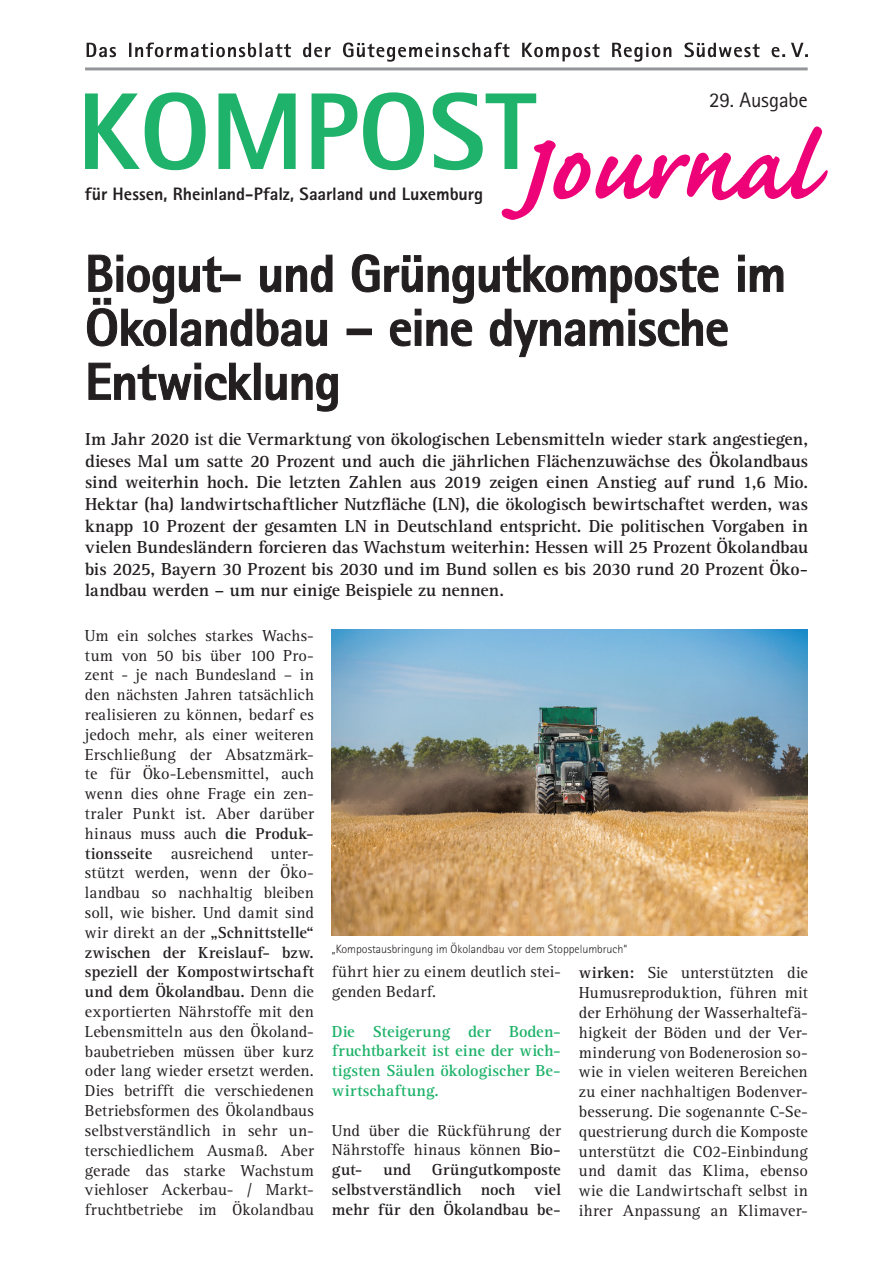
<style>
.page{position:relative;width:893px;height:1263px;background:#fff}
.page>*{position:absolute;margin:0;border:0;box-sizing:border-box;transform-origin:0 0}
.t1{font:800 52.5px/54px "Rotis Sans Serif Std";letter-spacing:-.02em;color:#231f20}
.t2{font:21px "Rotis Sans Serif Std";letter-spacing:-.01em;color:#231f20}
.t3{font:700 18px/21.6px "Rotis Serif Std";letter-spacing:-.005em;color:#231f20;text-align:justify}
.t4{font:800 18px "Rotis Sans Serif Std";letter-spacing:-.005em;color:#231f20}
.t5{font:16.5px/19.8px "Rotis Serif Std";letter-spacing:.01em;color:#231f20;text-align:justify}
.t6{font:700 16.5px/19.8px "Rotis Serif Std";letter-spacing:.005em;color:#1eb26a;text-align:justify}
.t7{font:700 16.5px/19.8px "Rotis Serif Std";color:#231f20;text-align:justify}
.t8{font:300 12px "Rotis Sans Serif Std";color:#231f20}
.s1{font-weight:700}
</style>
<div class="page">
<hr style="left:85px;top:67px;width:723px;height:3px;background:#939598">
<svg style="left:87px;top:43px;width:721px;height:19px"></svg>
<svg style="left:85px;top:92px;width:743px;height:128px"></svg>
<svg style="left:738px;top:255px;width:45px;height:37px"></svg>
<svg style="left:87px;top:255px;width:245px;height:91px"></svg>
<div style="left:347px;top:329px;width:25px;height:6px;border:1px solid #231f20"></div>
<svg style="left:352px;top:254px;width:376px;height:103px"></svg>
<svg style="left:89px;top:363px;width:163px;height:37px"></svg>
<div style="left:254px;top:363px;width:6px;height:37px;border:1px solid #231f20"></div>
<svg style="left:266px;top:373px;width:72px;height:39px"></svg>
<img style="left:332px;top:629px;width:476px;height:306px">
<p class="t4" style="left:85px;top:183px;width:400px">für Hessen, Rheinland-Pfalz, Saarland und Luxemburg</p>
<p class="t2" style="left:709px;top:87px;width:100px">29. Ausgabe</p>
<h1 class="t1" style="left:85px;top:246px;width:703px">Biogut- und Grüngutkomposte im<br>Ökolandbau – eine dynamische<br>Entwicklung</h1>
<p class="t3" style="left:85px;top:429px;width:725px">Im Jahr 2020 ist die Vermarktung von ökologischen Lebensmitteln wieder stark angestiegen, dieses Mal um satte 20 Prozent und auch die jährlichen Flächenzuwächse des Ökolandbaus sind weiterhin hoch. Die letzten Zahlen aus 2019 zeigen einen Anstieg auf rund 1,6 Mio.<br>Hektar (ha) landwirtschaftlicher Nutzfläche (LN), die ökologisch bewirtschaftet werden, was knapp 10 Prozent der gesamten LN in Deutschland entspricht. Die politischen Vorgaben in vielen Bundesländern forcieren das Wachstum weiterhin: Hessen will 25 Prozent Ökolandbau bis 2025, Bayern 30 Prozent bis 2030 und im Bund sollen es bis 2030 rund 20 Prozent Öko&shy;landbau werden – um nur einige Beispiele zu nennen.</p>
<p class="t5" style="left:85px;top:626px;width:230px">Um ein solches starkes Wachs&shy;tum von 50 bis über 100 Pro&shy;zent - je nach Bundesland – in den nächsten Jahren tatsächlich realisieren zu können, bedarf es jedoch mehr, als einer weiteren Erschließung der Absatzmärk&shy;te für Öko-Lebensmittel, auch wenn dies ohne Frage ein zen&shy;traler Punkt ist. Aber darüber hinaus muss auch <span class="s1">die Produk&shy;tionsseite</span> ausreichend unter&shy;stützt werden, wenn der Öko&shy;landbau so nachhaltig bleiben soll, wie bisher. Und damit sind wir direkt an der <span class="s1">„Schnittstelle“ zwischen der Kreislauf- bzw. speziell der Kompostwirtschaft und dem Ökolandbau.</span> Denn die exportierten Nährstoffe mit den Lebensmitteln aus den Ökoland&shy;baubetrieben müssen über kurz oder lang wieder ersetzt werden.<br>Dies betrifft die verschiedenen Betriebsformen des Ökolandbaus selbstverständlich in sehr un&shy;terschiedlichem Ausmaß. Aber gerade das starke Wachstum viehloser Ackerbau- / Markt&shy;fruchtbetriebe im Ökolandbau</p>
<p class="t8" style="left:332px;top:942px;width:297px">„Kompostausbringung im Ökolandbau vor dem Stoppelumbruch“</p>
<p class="t5" style="left:332px;top:962px;width:230px">führt hier zu einem deutlich stei&shy;genden Bedarf.</p>
<p class="t6" style="left:332px;top:1021px;width:230px">Die Steigerung der Boden&shy;fruchtbarkeit ist eine der wich&shy;tigsten Säulen ökologischer Be&shy;wirtschaftung.</p>
<p class="t5" style="left:332px;top:1121px;width:230px">Und über die Rückführung der Nährstoffe hinaus können <span class="s1">Bio&shy;gut-</span></p>
<p class="t7" style="left:332px;top:1160px;width:230px;text-indent:100px">Grüngutkomposte selbstverständlich noch viel mehr für den Ökolandbau be-</p>
<p class="t7" style="left:383px;top:1160px;width:29px">und</p>
<p class="t5" style="left:579px;top:963px;width:230px"><span class="s1">wirken:</span> Sie unterstützten die Humusreproduktion, führen mit der Erhöhung der Wasserhaltefä&shy;higkeit der Böden und der Ver&shy;minderung von Bodenerosion so&shy;wie in vielen weiteren Bereichen zu einer nachhaltigen Bodenver&shy;besserung. Die sogenannte C-Se&shy;questrierung durch die Komposte unterstützt die CO2-Einbindung und damit das Klima, ebenso wie die Landwirtschaft selbst in ihrer Anpassung an Klimaver-</p>
</div>
